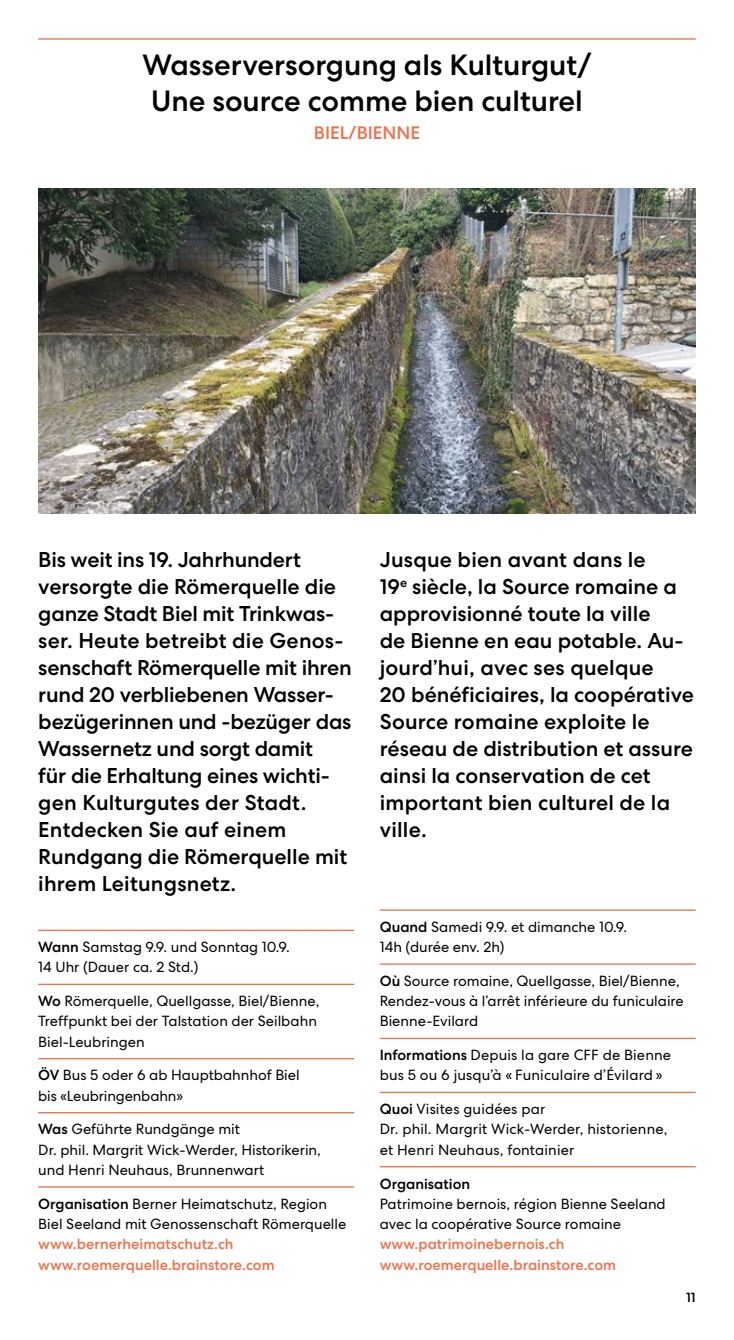
<style>
.page{position:relative;width:734px;height:1340px;background:#fff}
.page>*{position:absolute;margin:0;border:0;box-sizing:border-box;transform-origin:0 0}
.t1{font:500 29.25px/35.1px "Centra No 2";color:#000;text-align:center}
.t2{font:500 21.38px/27px "Centra No 2";color:#000}
.t3{font:500 18px "Centra No 2";color:#ee724b}
.t4{font:14.62px/20.2px "Centra No 2";color:#000}
.t5{font:500 14.62px/20.2px "Centra No 2";color:#ee724b}
.t6{font:500 14.62px "Centra No 2";color:#000}
.t7{font:500 13.5px "Centra No 2";color:#000}
.s1{font-weight:500}
</style>
<div class="page">
<img style="left:39px;top:189px;width:656px;height:324px">
<hr style="left:38px;top:929px;width:316px;height:2px;background:#ee724b">
<hr style="left:38px;top:983px;width:316px;height:2px;background:#ee724b">
<hr style="left:38px;top:1057px;width:316px;height:2px;background:#ee724b">
<hr style="left:38px;top:1111px;width:316px;height:2px;background:#ee724b">
<hr style="left:38px;top:1186px;width:316px;height:1px;background:#ee724b">
<hr style="left:379px;top:909px;width:316px;height:1px;background:#ee724b">
<hr style="left:379px;top:963px;width:316px;height:1px;background:#ee724b">
<hr style="left:379px;top:1037px;width:316px;height:2px;background:#ee724b">
<hr style="left:379px;top:1091px;width:316px;height:2px;background:#ee724b">
<hr style="left:379px;top:1165px;width:316px;height:2px;background:#ee724b">
<hr style="left:38px;top:38px;width:657px;height:2px;background:#ee724b">
<h1 class="t1" style="left:142px;top:48px;width:450px">Wasserversorgung als Kulturgut/<br>Une source comme bien culturel</h1>
<p class="t3" style="left:314px;top:122px;width:108px">BIEL/BIENNE</p>
<p class="t2" style="left:38px;top:546px;width:315px">Bis weit ins 19. Jahrhundert versorgte die Römerquelle die ganze Stadt Biel mit Trinkwas&shy;ser. Heute betreibt die Genos&shy;senschaft Römerquelle mit ihren rund 20 verbliebenen Wasser&shy;bezügerinnen und -bezüger das<br>Wassernetz und sorgt damit<br>für die Erhaltung eines wichti&shy;gen Kulturgutes der Stadt.<br>Entdecken Sie auf einem<br>Rundgang die Römerquelle mit ihrem Leitungsnetz.</p>
<p class="t2" style="left:379px;top:546px;width:315px">Jusque bien avant dans le<br>19<sup>e</sup> siècle, la Source romaine a approvisionné toute la ville<br>de Bienne en eau potable. Au&shy;jourd’hui, avec ses quelque<br>20 bénéficiaires, la coopérative<br>Source romaine exploite le réseau de distribution et assure ainsi la conservation de cet important bien culturel de la ville.</p>
<p class="t4" style="left:38px;top:936px;width:253px"><span class="s1">Wann</span> Samstag 9.9. und Sonntag 10.9.<br>14 Uhr (Dauer ca. 2 Std.)</p>
<p class="t4" style="left:38px;top:990px;width:283px"><span class="s1">Wo</span> Römerquelle, Quellgasse, Biel/Bienne,<br>Treffpunkt bei der Talstation der Seilbahn<br>Biel-Leubringen</p>
<p class="t4" style="left:38px;top:1065px;width:263px"><span class="s1">ÖV</span> Bus 5 oder 6 ab Hauptbahnhof Biel bis «Leubringenbahn»</p>
<p class="t4" style="left:38px;top:1119px;width:284px"><span class="s1">Was</span> Geführte Rundgänge mit<br>Dr. phil. Margrit Wick-Werder, Historikerin, und Henri Neuhaus, Brunnenwart</p>
<p class="t4" style="left:38px;top:1193px;width:309px"><span class="s1">Organisation</span> Berner Heimatschutz, Region<br>Biel Seeland mit Genossenschaft Römerquelle</p>
<p class="t5" style="left:38px;top:1234px;width:238px">www.bernerheimatschutz.ch www.roemerquelle.brainstore.com</p>
<p class="t4" style="left:379px;top:916px;width:249px"><span class="s1">Quand</span> Samedi 9.9. et dimanche 10.9.<br>14h (durée env. 2h)</p>
<p class="t4" style="left:379px;top:970px;width:305px"><span class="s1">Où</span> Source romaine, Quellgasse, Biel/Bienne,<br>Rendez-vous à l’arrêt inférieure du funiculaire<br>Bienne-Evilard</p>
<p class="t4" style="left:379px;top:1044px;width:293px"><span class="s1">Informations</span> Depuis la gare CFF de Bienne bus 5 ou 6 jusqu’à « Funiculaire d’Évilard »</p>
<p class="t4" style="left:379px;top:1098px;width:289px"><span class="s1">Quoi</span> Visites guidées par<br>Dr. phil. Margrit Wick-Werder, historienne, et Henri Neuhaus, fontainier</p>
<p class="t6" style="left:379px;top:1174px;width:92px">Organisation</p>
<p class="t4" style="left:379px;top:1193px;width:287px">Patrimoine bernois, région Bienne Seeland avec la coopérative Source romaine</p>
<p class="t5" style="left:379px;top:1234px;width:238px">www.patrimoinebernois.ch www.roemerquelle.brainstore.com</p>
<p class="t7" style="left:686px;top:1289px;width:11px">11</p>
</div>
